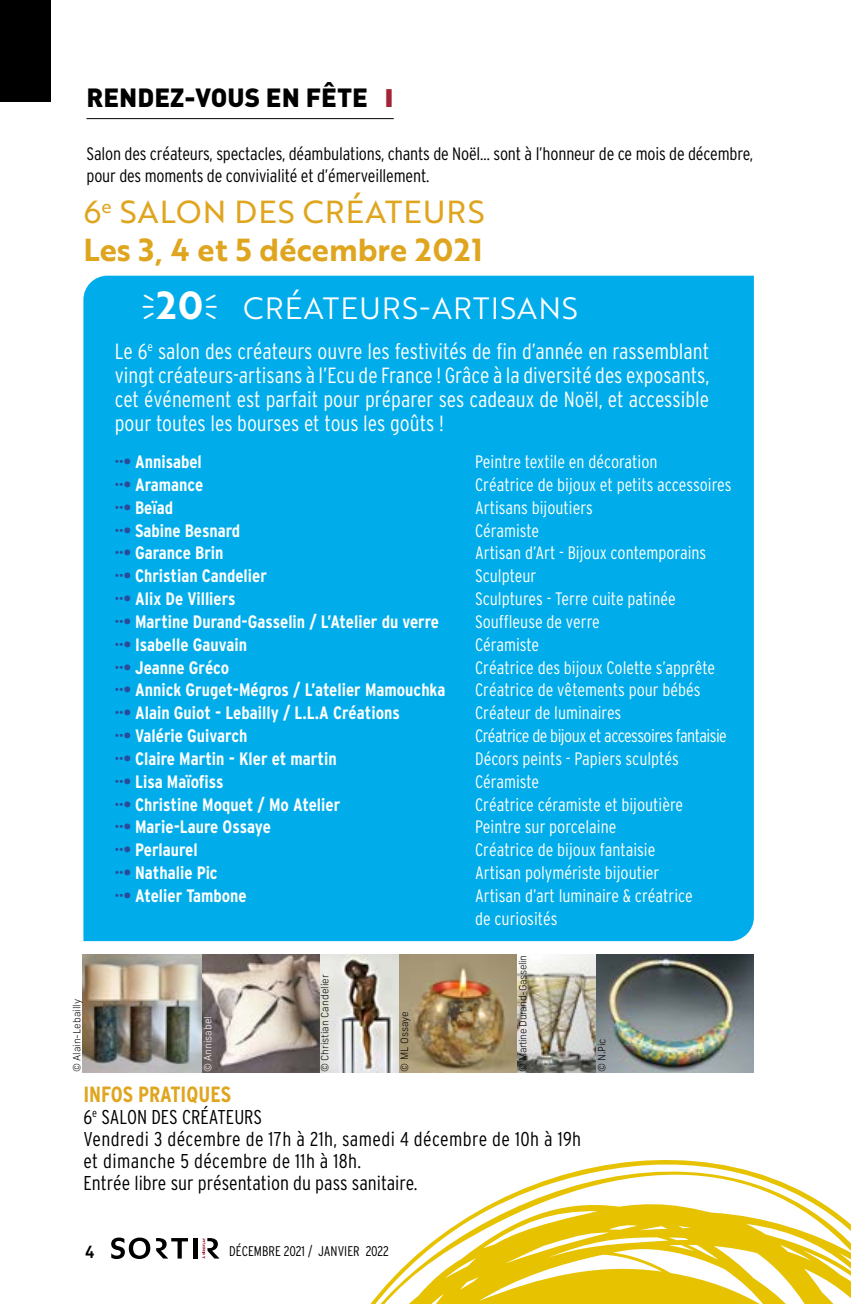
<style>
.page{position:relative;width:851px;height:1304px;background:#fff}
.page>*{position:absolute;margin:0;border:0;box-sizing:border-box;transform-origin:0 0}
.t1{font:31px "Brother 1816 Bold";color:#dfa51e}
.t2{font:31px "Brother 1816 Regular";letter-spacing:.04em;color:#dfa51e}
.t3{font:30px "Brother 1816 Book";letter-spacing:.04em;color:#fff}
.t4{font:26px "DIN Black Alternate";color:#000}
.t5{font:300 22px/24px "Interstate Condensed";color:#fff;text-align:justify}
.t6{font:700 22px "Interstate Condensed";color:#dfa51e}
.t7{font:300 20px/22px "Interstate Condensed";letter-spacing:.005em;color:#000}
.t8{font:300 18px/22.8px "Interstate Condensed";color:#fff}
.t9{font:700 18px "Interstate Condensed";color:#fff}
.t10{font:300 18px/21.6px "Interstate Condensed";letter-spacing:-.01em;color:#000}
.t11{font:300 18px "Interstate Condensed";letter-spacing:-.03em;color:#fff}
.t12{font:16px "DIN Bold Alternate";color:#000}
.t13{font:300 14px "Interstate Condensed";color:#000}
.t14{font:300 10px "Frank New";color:#000}
.t15{font:300 10px "Frank New";letter-spacing:-.035em;color:#000}
.t16{font:300 10px "Frank New";color:#fff}
.s1{color:#a52336}
.s2{font-family:"Brother 1816 Bold";font-size:38px}
.s3{color:#2a4b9b}
</style>
<div class="page">
<div style="left:0;top:0;width:51px;height:102px;background:#000"></div>
<svg style="left:202px;top:1238px;width:17px;height:21px"></svg>
<svg style="left:111px;top:1238px;width:39px;height:21px"></svg>
<hr style="left:194px;top:1238px;width:4px;height:21px;background:#000">
<svg style="left:156px;top:1238px;width:32px;height:21px"></svg>
<hr style="left:86px;top:118px;width:307px;height:1px;background:#000">
<div style="left:83px;top:276px;width:670px;height:665px;background:#00adea"></div>
<svg style="left:286px;top:1067px;width:564px;height:237px"></svg>
<img style="left:83px;top:955px;width:670px;height:117px">
<svg style="left:143px;top:294px;width:11px;height:25px"></svg>
<svg style="left:206px;top:294px;width:11px;height:25px"></svg>
<h3 class="t4" style="left:86px;top:80px;width:308px">RENDEZ-VOUS EN FÊTE <span class="s1">❙</span></h3>
<p class="t10" style="left:86px;top:143px;width:668px">Salon des créateurs, spectacles, déambulations, chants de Noël… sont à l’honneur de ce mois de décembre, pour des moments de convivialité et d’émerveillement.</p>
<h1 class="t2" style="left:83px;top:189px;width:402px">6<sup>e</sup> SALON DES CRÉATEURS</h1>
<h1 class="t1" style="left:83px;top:226px;width:401px">Les 3, 4 et 5 décembre 2021</h1>
<h2 class="t3" style="left:156px;top:286px;width:423px"><span class="s2">20</span> CRÉATEURS-ARTISANS</h2>
<p class="t5" style="left:115px;top:339px;width:596px">Le 6<sup>e</sup> salon des créateurs ouvre les festivités de fin d’année en rassemblant vingt créateurs-artisans à l’Ecu de France ! Grâce à la diversité des exposants, cet événement est parfait pour préparer ses cadeaux de Noël, et accessible pour toutes les bourses et tous les goûts !</p>
<p class="t14" style="left:71px;top:1072px;width:75px;rotate:-90deg">© Alain-Lebailly</p>
<p class="t9" style="left:115px;top:452px;width:89px"><span class="s3">··•</span> Annisabel</p>
<p class="t8" style="left:475px;top:450px;width:184px">Peintre textile en décoration</p>
<p class="t9" style="left:115px;top:474px;width:90px"><span class="s3">··•</span> Aramance</p>
<p class="t8" style="left:475px;top:473px;width:258px">Créatrice de bijoux et petits accessoires</p>
<p class="t9" style="left:115px;top:497px;width:60px"><span class="s3">··•</span> Beïad</p>
<p class="t8" style="left:475px;top:496px;width:119px">Artisans bijoutiers</p>
<p class="t9" style="left:115px;top:520px;width:127px"><span class="s3">··•</span> Sabine Besnard</p>
<p class="t8" style="left:475px;top:519px;width:66px">Céramiste</p>
<p class="t9" style="left:115px;top:543px;width:110px"><span class="s3">··•</span> Garance Brin</p>
<p class="t8" style="left:475px;top:541px;width:233px">Artisan d’Art - Bijoux contemporains</p>
<p class="t9" style="left:115px;top:566px;width:154px"><span class="s3">··•</span> Christian Candelier</p>
<p class="t8" style="left:475px;top:564px;width:63px">Sculpteur</p>
<p class="t9" style="left:115px;top:589px;width:122px"><span class="s3">··•</span> Alix De Villiers</p>
<p class="t8" style="left:475px;top:587px;width:202px">Sculptures - Terre cuite patinée</p>
<p class="t9" style="left:115px;top:611px;width:326px"><span class="s3">··•</span> Martine Durand-Gasselin / L’Atelier du verre</p>
<p class="t8" style="left:475px;top:610px;width:126px">Souffleuse de verre</p>
<p class="t9" style="left:115px;top:634px;width:134px"><span class="s3">··•</span> Isabelle Gauvain</p>
<p class="t8" style="left:475px;top:633px;width:66px">Céramiste</p>
<p class="t9" style="left:115px;top:657px;width:116px"><span class="s3">··•</span> Jeanne Gréco</p>
<p class="t8" style="left:475px;top:656px;width:242px">Créatrice des bijoux Colette s’apprête</p>
<p class="t9" style="left:115px;top:680px;width:332px"><span class="s3">··•</span> Annick Gruget-Mégros / L’atelier Mamouchka</p>
<p class="t8" style="left:475px;top:678px;width:227px">Créatrice de vêtements pour bébés</p>
<p class="t9" style="left:115px;top:703px;width:286px"><span class="s3">··•</span> Alain Guiot - Lebailly / L.L.A Créations</p>
<p class="t8" style="left:475px;top:701px;width:148px">Créateur de luminaires</p>
<p class="t9" style="left:115px;top:726px;width:134px"><span class="s3">··•</span> Valérie Guivarch</p>
<p class="t11" style="left:475px;top:726px;width:253px">Créatrice de bijoux et accessoires fantaisie</p>
<p class="t9" style="left:115px;top:749px;width:223px"><span class="s3">··•</span> Claire Martin - Kler et martin</p>
<p class="t8" style="left:475px;top:747px;width:205px">Décors peints - Papiers sculptés</p>
<p class="t9" style="left:115px;top:771px;width:110px"><span class="s3">··•</span> Lisa Maïofiss</p>
<p class="t8" style="left:475px;top:770px;width:66px">Céramiste</p>
<p class="t9" style="left:115px;top:794px;width:227px"><span class="s3">··•</span> Christine Moquet / Mo Atelier</p>
<p class="t8" style="left:475px;top:793px;width:210px">Créatrice céramiste et bijoutière</p>
<p class="t9" style="left:115px;top:817px;width:158px"><span class="s3">··•</span> Marie-Laure Ossaye</p>
<p class="t8" style="left:475px;top:816px;width:143px">Peintre sur porcelaine</p>
<p class="t9" style="left:115px;top:840px;width:84px"><span class="s3">··•</span> Perlaurel</p>
<p class="t8" style="left:475px;top:838px;width:182px">Créatrice de bijoux fantaisie</p>
<p class="t9" style="left:115px;top:863px;width:104px"><span class="s3">··•</span> Nathalie Pic</p>
<p class="t8" style="left:475px;top:861px;width:186px">Artisan polymériste bijoutier</p>
<p class="t9" style="left:115px;top:886px;width:133px"><span class="s3">··•</span> Atelier Tambone</p>
<p class="t8" style="left:475px;top:884px;width:219px">Artisan d’art luminaire &amp; créatrice de curiosités</p>
<p class="t16" style="left:202px;top:1072px;width:58px;rotate:-90deg">© Annisabel</p>
<p class="t14" style="left:318px;top:1072px;width:99px;rotate:-90deg">© Christian Candelier</p>
<p class="t14" style="left:398px;top:1072px;width:62px;rotate:-90deg">© ML Ossaye</p>
<p class="t15" style="left:517px;top:1072px;width:119px;rotate:-90deg">© Martine Durand-Gasselin</p>
<p class="t14" style="left:595px;top:1072px;width:34px;rotate:-90deg">© N.Pic</p>
<p class="t6" style="left:83px;top:1082px;width:149px">INFOS PRATIQUES</p>
<p class="t7" style="left:83px;top:1106px;width:499px">6<sup>e</sup> SALON DES CRÉATEURS<br>Vendredi 3 décembre de 17h à 21h, samedi 4 décembre de 10h à 19h et dimanche 5 décembre de 11h à 18h.<br>Entrée libre sur présentation du pass sanitaire.</p>
<p class="t12" style="left:85px;top:1240px;width:11px">4</p>
<p class="t13" style="left:229px;top:1243px;width:161px">DÉCEMBRE 2021 / JANVIER 2022</p>
</div>
